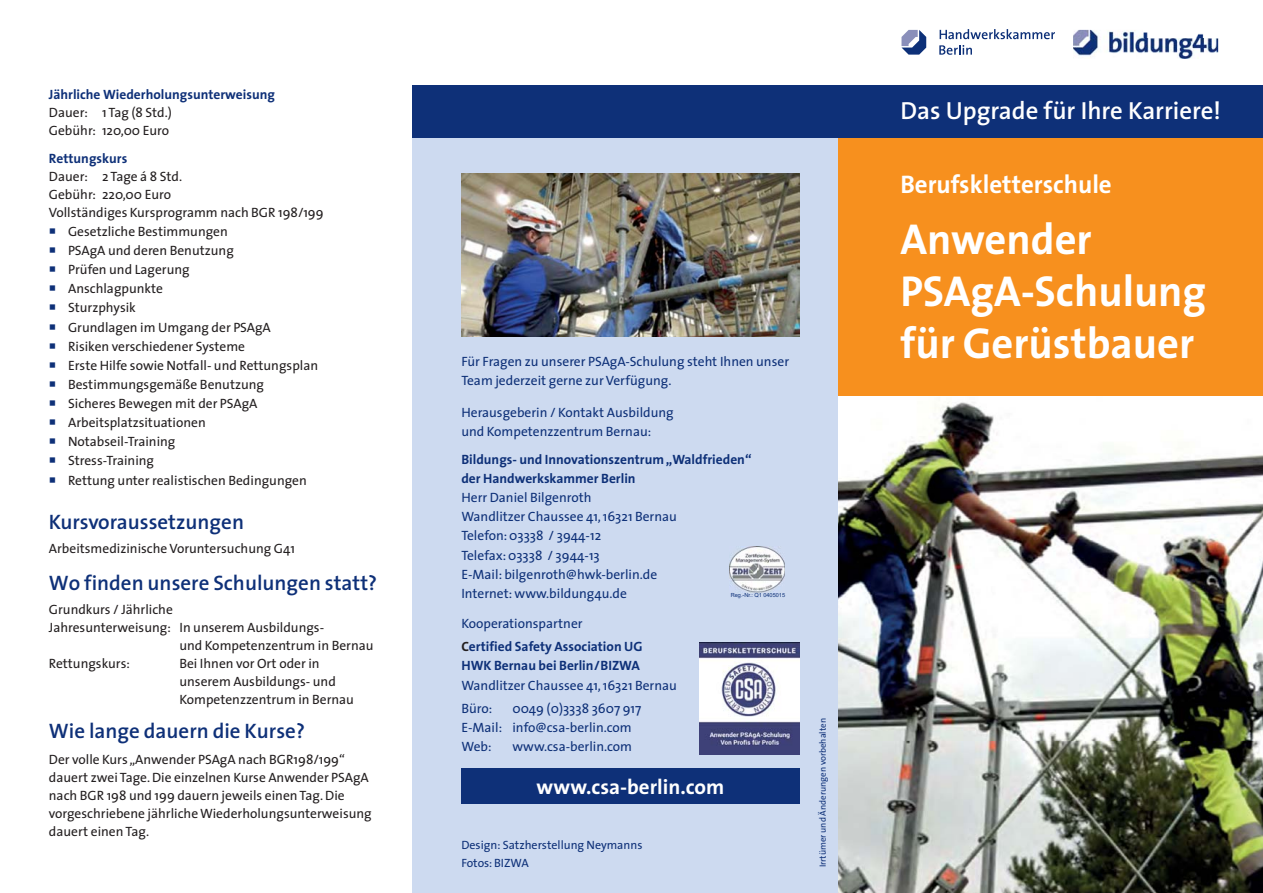
<style>
.page{position:relative;width:1263px;height:893px;background:#fff}
.page>*{position:absolute;margin:0;border:0;box-sizing:border-box;transform-origin:0 0}
.t1{font:700 43.5px/52.2px "The Sans";color:#fff}
.t2{font:700 25.5px "The Sans";color:#fff}
.t3{font:600 24.9px "The Sans";color:#fff}
.t4{font:600 21px "The Sans";color:#0e3078}
.t5{font:700 21px "The Sans";color:#fff}
.t6{font:13.5px/18px "The Sans";color:#231f20}
.t7{font:13.5px/19.2px "The Sans";color:#0e3078}
.t8{font:700 13.5px/19.2px "The Sans";color:#0e3078}
.t9{font:12px/18px "The Sans";color:#0e3078}
.t10{font:9px "The Sans";color:#0e3078}
.t11{font:5.55px "Arial";color:#0e3078}
.s1{color:#0e3078}
.s2{font-weight:400}
.s3{color:#231f20}
</style>
<div class="page">
<img style="left:838px;top:395px;width:425px;height:498px">
<div style="left:838px;top:136px;width:425px;height:259px;background:#f7901e"></div>
<img style="left:1073px;top:30px;width:145px;height:29px">
<img style="left:1143px;top:30px;width:75px;height:7px">
<svg style="left:901px;top:30px;width:25px;height:25px"></svg>
<svg style="left:940px;top:29px;width:115px;height:10px"></svg>
<svg style="left:939px;top:45px;width:33px;height:10px"></svg>
<div style="left:412px;top:100px;width:426px;height:793px;background:#cddaf0"></div>
<img style="left:730px;top:546px;width:55px;height:46px">
<div style="left:412px;top:85px;width:851px;height:52px;background:#0e3078"></div>
<img style="left:699px;top:643px;width:100px;height:111px">
<img style="left:461px;top:174px;width:338px;height:163px">
<div style="left:461px;top:769px;width:338px;height:35px;background:#0e3078"></div>
<p class="t8" style="left:49px;top:85px;width:228px">Jährliche Wiederholungsunterweisung</p>
<p class="t6" style="left:49px;top:105px;width:125px">Dauer: 1 Tag (8 Std.)<br>Gebühr: 120,00 Euro</p>
<p class="t8" style="left:49px;top:149px;width:80px">Rettungskurs</p>
<p class="t6" style="left:49px;top:168px;width:276px">Dauer: 2 Tage á 8 Std.<br>Gebühr: 220,00 Euro<br>Vollständiges Kursprogramm nach BGR 198/199</p>
<p class="t6" style="left:49px;top:224px;width:181px"><span class="s1">○</span> Gesetzliche Bestimmungen</p>
<p class="t6" style="left:49px;top:243px;width:186px"><span class="s1">○</span> PSAgA und deren Benutzung</p>
<p class="t6" style="left:49px;top:262px;width:142px"><span class="s1">○</span> Prüfen und Lagerung</p>
<p class="t6" style="left:49px;top:281px;width:116px"><span class="s1">○</span> Anschlagpunkte</p>
<p class="t6" style="left:49px;top:300px;width:89px"><span class="s1">○</span> Sturzphysik</p>
<p class="t6" style="left:49px;top:319px;width:223px"><span class="s1">○</span> Grundlagen im Umgang der PSAgA</p>
<p class="t6" style="left:49px;top:338px;width:198px"><span class="s1">○</span> Risiken verschiedener Systeme</p>
<p class="t6" style="left:49px;top:358px;width:271px"><span class="s1">○</span> Erste Hilfe sowie Notfall- und Rettungsplan</p>
<p class="t6" style="left:49px;top:377px;width:217px"><span class="s1">○</span> Bestimmungsgemäße Benutzung</p>
<p class="t6" style="left:49px;top:396px;width:210px"><span class="s1">○</span> Sicheres Bewegen mit der PSAgA</p>
<p class="t6" style="left:49px;top:415px;width:158px"><span class="s1">○</span> Arbeitsplatzsituationen</p>
<p class="t6" style="left:49px;top:434px;width:128px"><span class="s1">○</span> Notabseil-Training</p>
<p class="t6" style="left:49px;top:453px;width:107px"><span class="s1">○</span> Stress-Training</p>
<p class="t6" style="left:49px;top:472px;width:259px"><span class="s1">○</span> Rettung unter realistischen Bedingungen</p>
<h3 class="t4" style="left:49px;top:514px;width:197px">Kursvoraussetzungen</h3>
<p class="t6" style="left:49px;top:541px;width:248px">Arbeitsmedizinische Voruntersuchung G41</p>
<h3 class="t4" style="left:49px;top:575px;width:330px">Wo finden unsere Schulungen statt?</h3>
<p class="t6" style="left:49px;top:602px;width:126px">Grundkurs / Jährliche</p>
<p class="t6" style="left:49px;top:620px;width:277px">Jahresunterweisung: In unserem Ausbildungs-</p>
<p class="t6" style="left:179px;top:638px;width:196px">und Kompetenzentrum in Bernau</p>
<p class="t6" style="left:49px;top:656px;width:83px">Rettungskurs:</p>
<p class="t6" style="left:179px;top:656px;width:176px">Bei Ihnen vor Ort oder in unserem Ausbildungs- und<br>Kompetenz zentrum in Bernau</p>
<h3 class="t4" style="left:49px;top:722px;width:258px">Wie lange dauern die Kurse?</h3>
<p class="t6" style="left:49px;top:752px;width:324px">Der volle Kurs „Anwender PSAgA nach BGR198/199“ dauert zwei Tage. Die einzelnen Kurse Anwender PSAgA nach BGR 198 und 199 dauern jeweils einen Tag. Die vorgeschriebene jährliche Wiederholungsunterweisung dauert einen Tag.</p>
<p class="t7" style="left:461px;top:353px;width:329px">Für Fragen zu unserer PSAgA-Schulung steht Ihnen unser<br>Team jederzeit gerne zur Verfügung.</p>
<p class="t7" style="left:461px;top:404px;width:214px">Herausgeberin / Kontakt Ausbildung und Kompetenz zentrum Bernau:</p>
<p class="t8" style="left:461px;top:450px;width:292px">Bildungs- und Innovationszentrum „Waldfrieden“ der Handwerkskammer Berlin</p>
<p class="t7" style="left:461px;top:489px;width:217px">Herr Daniel Bilgenroth<br>Wandlitzer Chaussee 41, 16321 Bernau<br>Telefon: 03338 / 3944-12<br>Telefax: 03338 / 3944-13<br>E-Mail: bilgenroth@hwk-berlin.de<br>Internet: www.bildung4u.de</p>
<p class="t11" style="left:731px;top:592px;width:56px">Reg.-Nr.: Q1 0405015</p>
<p class="t8" style="left:461px;top:612px;width:183px;line-height:23.4px"><span class="s2">Kooperationspartner<br></span><span class="s3">C</span>ertified Safety Association UG</p>
<p class="t8" style="left:461px;top:657px;width:180px">HWK Bernau bei Berlin/BIZWA</p>
<p class="t7" style="left:461px;top:675px;width:217px;line-height:23.4px">Wandlitzer Chaussee 41, 16321 Bernau<br>Büro:</p>
<p class="t7" style="left:461px;top:700px;width:181px;text-indent:51px">0049 (0)3338 3607 917<br>E-Mail: info@csa-berlin.com<br>Web:</p>
<p class="t7" style="left:512px;top:738px;width:121px">www.csa-berlin.com</p>
<h3 class="t5" style="left:537px;top:776px;width:189px">www.csa-berlin.com</h3>
<p class="t9" style="left:461px;top:838px;width:183px">Design: Satzherstellung Neymanns<br>Fotos: BIZWA</p>
<p class="t10" style="left:819px;top:867px;width:151px;rotate:-90deg">Irrtümer und Änderungen vorbehalten</p>
<h3 class="t3" style="left:900px;top:101px;width:322px">Das Upgrade für Ihre Karriere!</h3>
<h2 class="t2" style="left:900px;top:172px;width:213px">Berufskletterschule</h2>
<h1 class="t1" style="left:900px;top:214px;width:307px">Anwender<br>PSAgA-Schulung für Gerüstbauer</h1>
</div>
